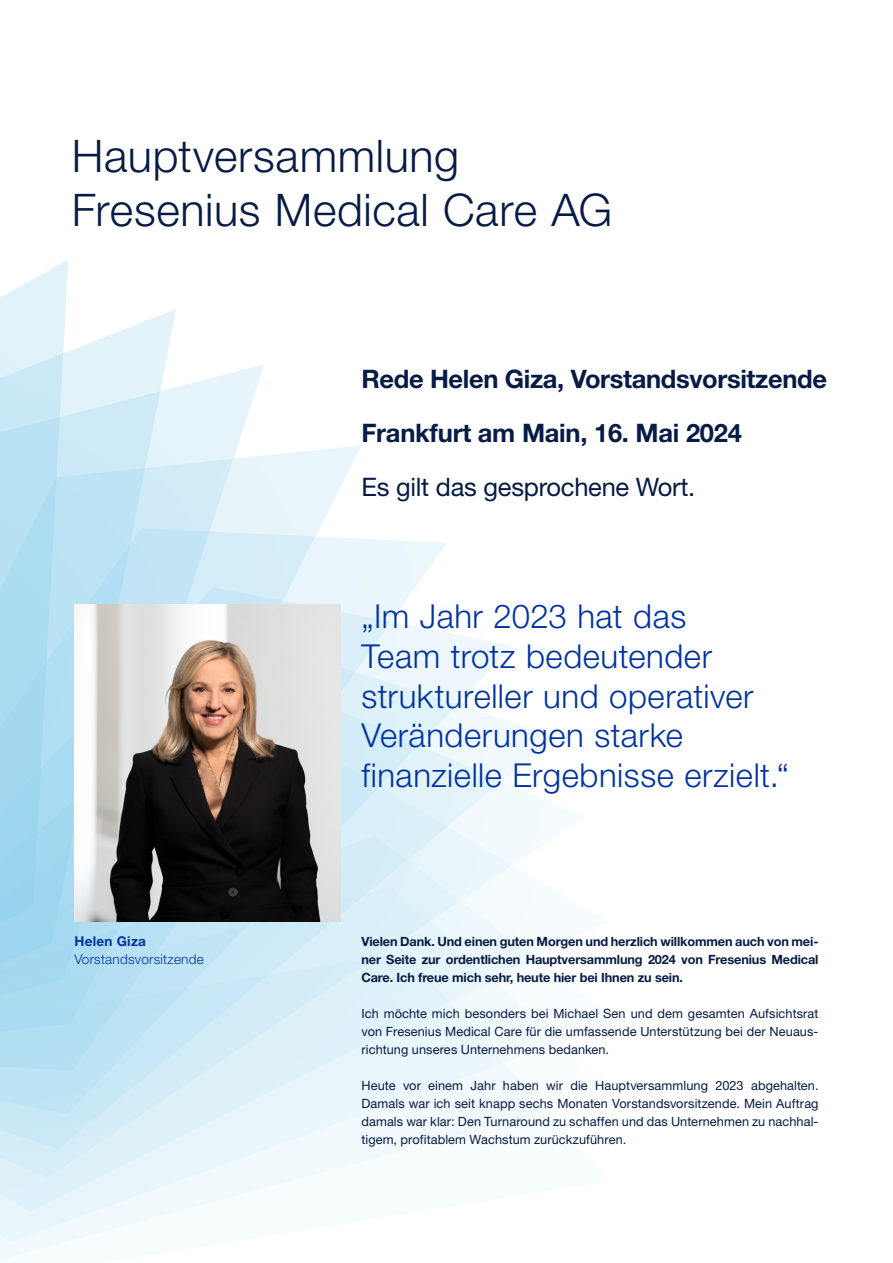
<style>
.page{position:relative;width:893px;height:1263px;background:#fff}
.page>*{position:absolute;margin:0;border:0;box-sizing:border-box;transform-origin:0 0}
._10_Headline_1_30pt{font:300 45px "Helvetica Neue LT Std";letter-spacing:.015em;color:#071b45}
._80_Brief_Zitat{font:300 33px/39.6px "Helvetica Neue LT Std";letter-spacing:.015em;color:#0033a0}
._80_Brief_Fließtext{font:700 25.5px "Helvetica Neue LT Std";letter-spacing:-.015em;color:#071b45}
._80_Brief_Fließtext-2{font:25.5px "Helvetica Neue LT Std";letter-spacing:-.01em;color:#071b45}
._50_Titel{font:300 13.5px "Helvetica Neue LT Std";letter-spacing:.02em;color:#0033a0}
._50_Name{font:700 13.5px "Helvetica Neue LT Std";letter-spacing:.02em;color:#0033a0}
._00_Fließtext{font:12.75px/18px "Helvetica Neue LT Std";letter-spacing:.005em;color:#071b45;text-align:justify}
._80_Brief_Fließtext-3{font:700 12.75px/18px "Helvetica Neue LT Std";letter-spacing:-.01em;color:#071b45;text-align:justify}
</style>
<div class="page">
<div style="left:0;top:1212px;width:175px;height:30px;background:#f0f9fc"></div>
<svg style="left:0;top:1178px;width:300px;height:34px"></svg>
<svg style="left:0;top:805px;width:583px;height:373px"></svg>
<svg style="left:0;top:723px;width:556px;height:426px"></svg>
<svg style="left:0;top:633px;width:513px;height:481px"></svg>
<svg style="left:0;top:539px;width:447px;height:531px;background:#e1f2fa"></svg>
<svg style="left:264px;top:445px;width:97px;height:611px;background:#dff0f9"></svg>
<svg style="left:176px;top:364px;width:88px;height:692px;background:#d6edf7"></svg>
<svg style="left:68px;top:309px;width:108px;height:747px;background:#c7e7f5"></svg>
<svg style="left:0;top:259px;width:68px;height:797px;background:#b5dff2"></svg>
<img style="left:74px;top:604px;width:266px;height:317px">
<p class="_10_Headline_1_30pt" style="left:72px;top:129px;width:389px">Hauptversammlung</p>
<p class="_10_Headline_1_30pt" style="left:72px;top:183px;width:542px">Fresenius Medical Care AG</p>
<p class="_80_Brief_Fließtext" style="left:361px;top:363px;width:467px">Rede Helen Giza, Vorstandsvorsitzende</p>
<p class="_80_Brief_Fließtext" style="left:361px;top:417px;width:382px">Frankfurt am Main, 16. Mai 2024</p>
<p class="_80_Brief_Fließtext-2" style="left:361px;top:472px;width:335px">Es gilt das gesprochene Wort.</p>
<p class="_50_Name" style="left:74px;top:933px;width:73px">Helen Giza</p>
<p class="_50_Titel" style="left:74px;top:951px;width:131px">Vorstandsvorsitzende</p>
<p class="_80_Brief_Zitat" style="left:361px;top:596px;width:352px">„Im Jahr 2023 hat das<br>Team trotz bedeutender</p>
<p class="_80_Brief_Zitat" style="left:361px;top:675px;width:394px">struktureller und operativer<br>Veränderungen starke</p>
<p class="_80_Brief_Zitat" style="left:361px;top:755px;width:429px">finanzielle Ergebnisse erzielt.“</p>
<p class="_80_Brief_Fließtext-3" style="left:361px;top:932px;width:459px">Vielen Dank. Und einen guten Morgen und herzlich willkommen auch von mei&shy;ner Seite zur ordentlichen Hauptversammlung 2024 von Fresenius Medical Care. Ich freue mich sehr, heute hier bei Ihnen zu sein.</p>
<p class="_00_Fließtext" style="left:361px;top:1004px;width:459px">Ich möchte mich besonders bei Michael Sen und dem gesamten Aufsichtsrat von Fresenius Medical Care für die umfassende Unterstützung bei der Neuaus&shy;richtung unseres Unternehmens bedanken.</p>
<p class="_00_Fließtext" style="left:361px;top:1076px;width:459px">Heute vor einem Jahr haben wir die Hauptversammlung 2023 abgehalten.<br>Damals war ich seit knapp sechs Monaten Vorstandsvorsitzende. Mein Auftrag damals war klar: Den Turnaround zu schaffen und das Unternehmen zu nachhal&shy;tigem, profitablem Wachstum zurückzuführen.</p>
</div>
